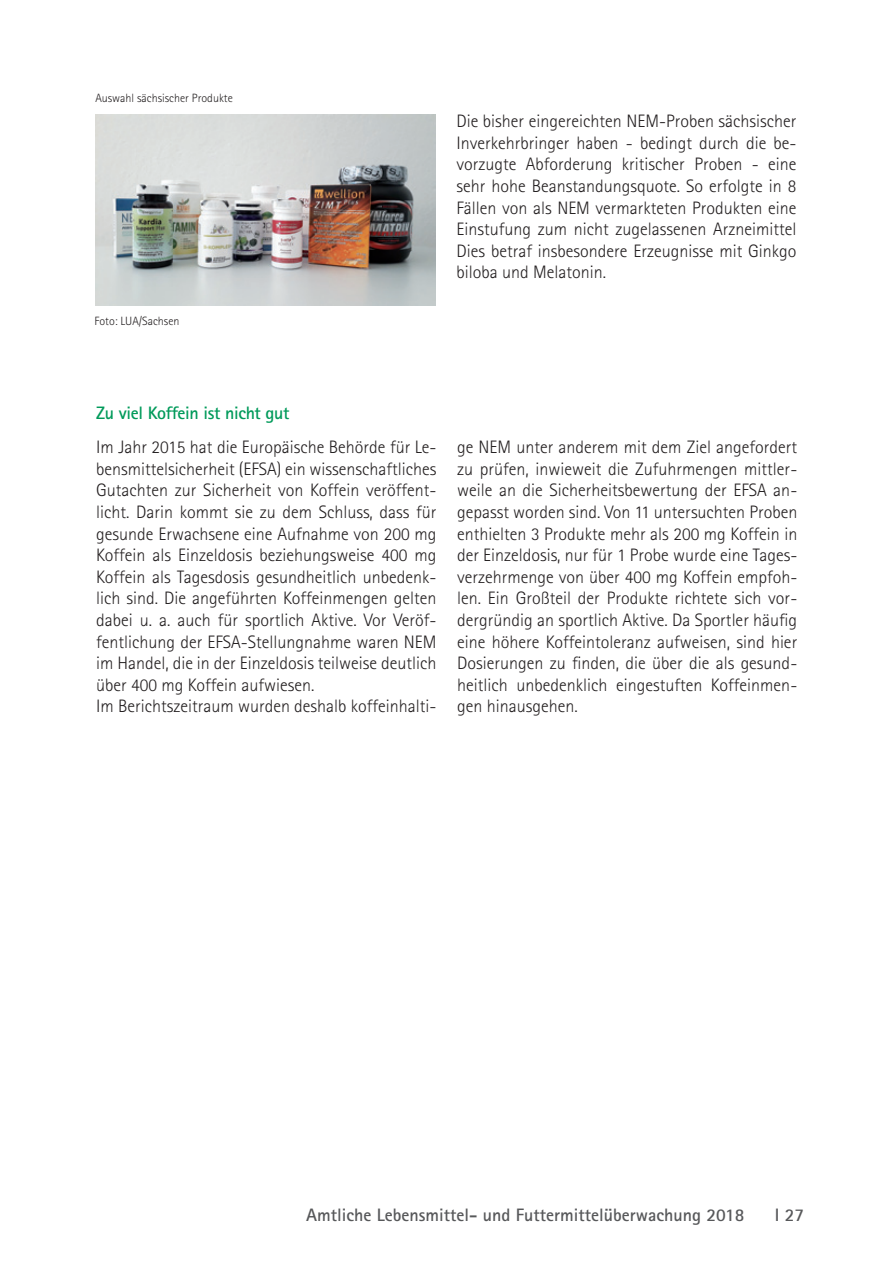
<style>
.page{position:relative;width:893px;height:1263px;background:#fff}
.page>*{position:absolute;margin:0;border:0;box-sizing:border-box;transform-origin:0 0}
.t1{font:300 18px/21.6px "Rotis Sans Serif";color:#231f20;text-align:justify}
.t2{font:700 18px "Rotis Sans Serif";color:#57585a}
.t3{font:700 18px "Rotis Sans Serif";letter-spacing:-.02em;color:#009a5a}
.t4{font:300 12px "Rotis Sans Serif";color:#231f20}
</style>
<div class="page">
<img style="left:96px;top:114px;width:340px;height:191px">
<p class="t4" style="left:95px;top:91px;width:139px">Auswahl sächsischer Produkte</p>
<p class="t4" style="left:95px;top:314px;width:86px">Foto: LUA/Sachsen</p>
<p class="t1" style="left:456px;top:110px;width:342px">Die bisher eingereichten NEM-Proben sächsischer Inverkehrbringer haben - bedingt durch die be&shy;vorzugte Abforderung kritischer Proben - eine sehr hohe Beanstandungsquote. So erfolgte in 8<br>Fällen von als NEM vermarkteten Produkten eine Einstufung zum nicht zugelassenen Arzneimittel Dies betraf insbesondere Erzeugnisse mit Ginkgo biloba und Melatonin.</p>
<p class="t3" style="left:96px;top:401px;width:195px">Zu viel Koffein ist nicht gut</p>
<p class="t1" style="left:96px;top:436px;width:342px">Im Jahr 2015 hat die Europäische Behörde für Le&shy;bensmittelsicherheit (EFSA) ein wissenschaftliches Gutachten zur Sicherheit von Koffein veröffent&shy;licht. Darin kommt sie zu dem Schluss, dass für gesunde Erwachsene eine Aufnahme von 200 mg Koffein als Einzeldosis beziehungsweise 400 mg Koffein als Tagesdosis gesundheitlich unbedenk&shy;lich sind. Die angeführten Koffeinmengen gelten dabei u. a. auch für sportlich Aktive. Vor Veröf&shy;fentlichung der EFSA-Stellungnahme waren NEM im Handel, die in der Einzeldosis teilweise deutlich über 400 mg Koffein aufwiesen.</p>
<p class="t1" style="left:96px;top:695px;width:342px">Im Berichtszeitraum wurden deshalb koffeinhalti-</p>
<p class="t1" style="left:457px;top:436px;width:342px">ge NEM unter anderem mit dem Ziel angefordert zu prüfen, inwieweit die Zufuhrmengen mittler&shy;weile an die Sicherheitsbewertung der EFSA an&shy;gepasst worden sind. Von 11 untersuchten Proben enthielten 3 Produkte mehr als 200 mg Koffein in der Einzeldosis, nur für 1 Probe wurde eine Tages&shy;verzehrmenge von über 400 mg Koffein empfoh&shy;len. Ein Großteil der Produkte richtete sich vor&shy;dergründig an sportlich Aktive. Da Sportler häufig eine höhere Koffeintoleranz aufweisen, sind hier Dosierungen zu finden, die über die als gesund&shy;heitlich unbedenklich eingestuften Koffeinmen&shy;gen hinausgehen.</p>
<p class="t2" style="left:306px;top:1203px;width:440px">Amtliche Lebensmittel- und Futtermittelüberwachung 2018</p>
<p class="t2" style="left:775px;top:1203px;width:31px">I 27</p>
</div>
